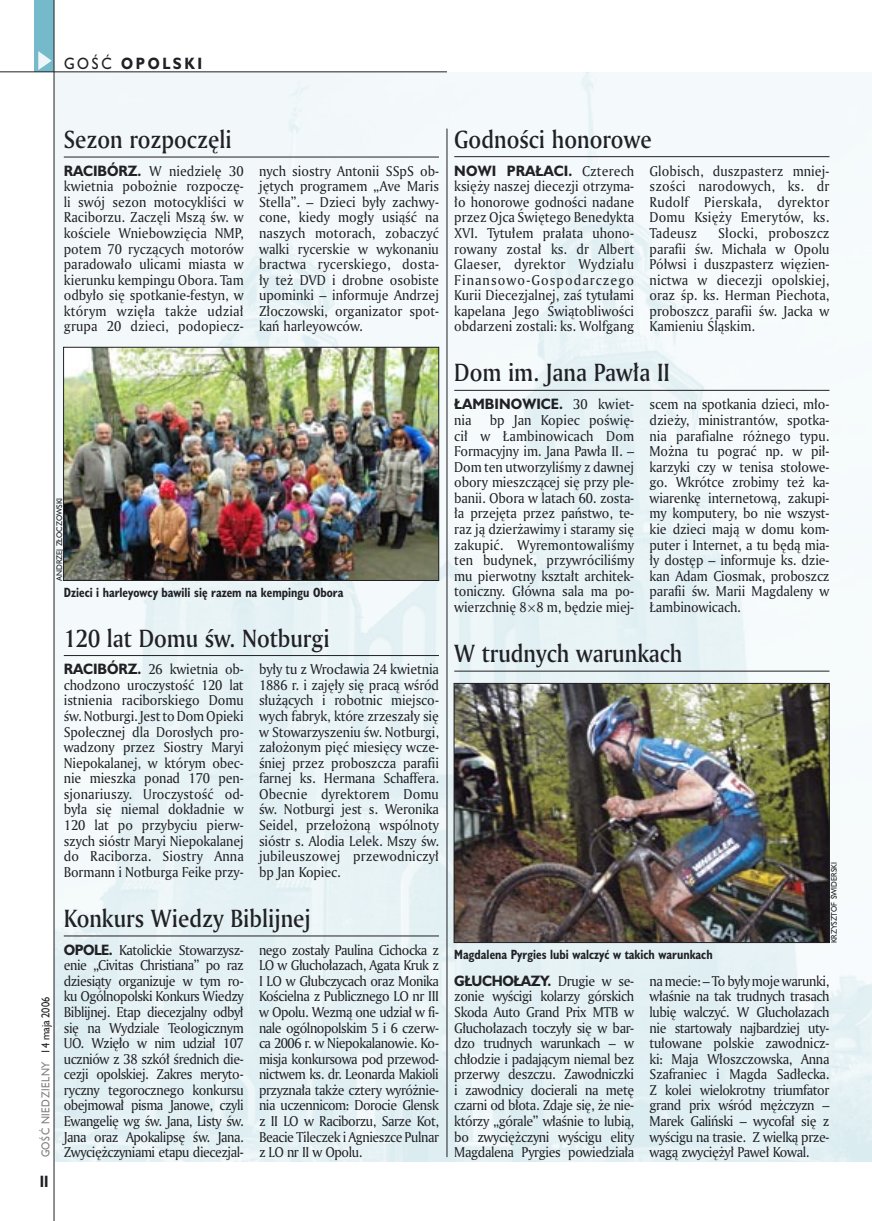
<style>
.page{position:relative;width:872px;height:1221px;background:#fff}
.page>*{position:absolute;margin:0;border:0;box-sizing:border-box;transform-origin:0 0}
._05d_tytyl_Kronika_AmMd_16_pt{font:24px "Amerigo Md PL";color:#212125;scale:.9 1}
._15a_temat_lewo{font:700 15px "Humanst 521 PL";letter-spacing:.2em;color:#212125;scale:.9 1}
._16_pagina_lewa{font:700 15px "Humanst 521 Cn PL";color:#212125;scale:.94 1}
._03_body_bez_akapitu{font:13.8px/15.6px "Amerigo PL";letter-spacing:-.01em;color:#212125;text-align:justify;scale:.94 1}
._03_body_bez_akapitu-2{font:700 13.8px/15.6px "Humanst 521 PL";letter-spacing:.005em;color:#212125;scale:.94 1}
._09_podpis_zdjecia_HuCnB{font:700 12.3px "Humanst 521 Cn PL";color:#212125;scale:.94 1}
._18a_data_lewa_GOSC{font:10.5px "Humanst 521 PL";letter-spacing:.05em;color:#7f7f83;scale:.9 1}
._18_data_lewa{font:10.5px "Humanst 521 PL";color:#212125;scale:.9 1}
._09a_autor_zdjecia_Hu_5_pt{font:7.5px "Humanst 521 PL";color:#212125;scale:.94 1}
.s1{font-weight:400}
.s2{font-family:"Humanst 521 PL";font-weight:700}
.s3{font-family:"Amerigo PL";font-weight:400}
</style>
<div class="page">
<img style="left:55px;top:72px;width:817px;height:1089px">
<hr style="left:447px;top:129px;width:1px;height:1027px;background:#212125">
<div style="left:35px;top:0;width:19px;height:72px;background:#75baca"></div>
<svg style="left:38px;top:51px;width:14px;height:19px"></svg>
<hr style="left:54px;top:0;width:1px;height:1220px;background:#212125">
<hr style="left:0;top:72px;width:447px;height:1px;background:#212125">
<hr style="left:64px;top:157px;width:375px;height:1px;background:#212125">
<hr style="left:64px;top:655px;width:375px;height:1px;background:#212125">
<img style="left:65px;top:349px;width:372px;height:229px">
<div style="left:63px;top:347px;width:376px;height:233px;border:1px solid #212125"></div>
<hr style="left:454px;top:670px;width:375px;height:1px;background:#212125">
<img style="left:456px;top:685px;width:371px;height:255px">
<div style="left:454px;top:683px;width:375px;height:259px;border:1px solid #212125"></div>
<hr style="left:454px;top:156px;width:375px;height:1px;background:#212125">
<hr style="left:454px;top:390px;width:375px;height:1px;background:#212125">
<hr style="left:64px;top:935px;width:375px;height:1px;background:#212125">
<svg style="left:528px;top:604px;width:7px;height:7px"></svg>
<p class="_15a_temat_lewo" style="left:64px;top:53px;width:155px"><span class="s1">GOŚĆ</span> OPOLSKI</p>
<p class="_05d_tytyl_Kronika_AmMd_16_pt" style="left:64px;top:123px;width:188px">Sezon rozpoczęli</p>
<p class="_03_body_bez_akapitu" style="left:64px;top:162px;width:193px"><span class="s2">RACIBÓRZ.</span> W niedzielę 30 kwietnia pobożnie rozpoczę&shy;li swój sezon motocykliści w Raciborzu. Zaczęli Mszą św. w kościele Wniebowzięcia NMP, potem 70 ryczących motorów paradowało ulicami miasta w kierunku kempingu Obora. Tam odbyło się spotkanie-festyn, w którym wzięła także udział grupa 20 dzieci, podopiecz-</p>
<p class="_03_body_bez_akapitu" style="left:259px;top:162px;width:193px">nych siostry Antonii SSpS ob&shy;jętych programem „Ave Maris Stella”. – Dzieci były zachwy&shy;cone, kiedy mogły usiąść na naszych motorach, zobaczyć walki rycerskie w wykonaniu bractwa rycerskiego, dosta&shy;ły też DVD i drobne osobiste upominki – informuje Andrzej Złoczowski, organizator spot&shy;kań harleyowców.</p>
<p class="_09a_autor_zdjecia_Hu_5_pt" style="left:54px;top:580px;width:90px;rotate:-90deg">ANDRZEJ ZŁOCZOWSKI</p>
<p class="_09_podpis_zdjecia_HuCnB" style="left:64px;top:583px;width:299px">Dzieci i harleyowcy bawili się razem na kempingu Obora</p>
<p class="_05d_tytyl_Kronika_AmMd_16_pt" style="left:64px;top:622px;width:297px">120 lat Domu św. Notburgi</p>
<p class="_03_body_bez_akapitu" style="left:64px;top:661px;width:193px"><span class="s2">RACIBÓRZ.</span> 26 kwietnia ob&shy;chodzono uroczystość 120 lat istnienia raciborskiego Domu św. Notburgi. Jest to Dom Opieki Społecznej dla Dorosłych pro&shy;wadzony przez Siostry Maryi Niepokalanej, w którym obec&shy;nie mieszka ponad 170 pen&shy;sjonariuszy. Uroczystość od&shy;była się niemal dokładnie w 120 lat po przybyciu pierw&shy;szych sióstr Maryi Niepokalanej do Raciborza. Siostry Anna Bormann i Notburga Feike przy-</p>
<p class="_03_body_bez_akapitu" style="left:259px;top:661px;width:193px">były tu z Wrocławia 24 kwietnia 1886 r. i zajęły się pracą wśród służących i robotnic miejsco&shy;wych fabryk, które zrzeszały się w Stowarzyszeniu św. Notburgi, założonym pięć miesięcy wcze&shy;śniej przez proboszcza parafii farnej ks. Hermana Schaffera.<br>Obecnie dyrektorem Domu św. Notburgi jest s. Weronika Seidel, przełożoną wspólnoty sióstr s. Alodia Lelek. Mszy św. jubileuszowej przewodniczył bp Jan Kopiec.</p>
<p class="_18_data_lewa" style="left:38px;top:1053px;width:64px;rotate:-90deg">14 maja 2006</p>
<p class="_18a_data_lewa_GOSC" style="left:38px;top:1157px;width:108px;rotate:-90deg">GOŚĆ NIEDZIELNY</p>
<p class="_16_pagina_lewa" style="left:40px;top:1170px;width:11px">II</p>
<p class="_05d_tytyl_Kronika_AmMd_16_pt" style="left:64px;top:902px;width:276px">Konkurs Wiedzy Biblijnej</p>
<p class="_03_body_bez_akapitu" style="left:64px;top:941px;width:193px"><span class="s2">OPOLE.</span> Katolickie Stowarzysz&shy;enie „Civitas Christiana” po raz dziesiąty organizuje w tym ro&shy;ku Ogólnopolski Konkurs Wiedzy Biblijnej. Etap diecezjalny odbył się na Wydziale Teologicznym UO. Wzięło w nim udział 107 uczniów z 38 szkół średnich die&shy;cezji opolskiej. Zakres meryto&shy;ryczny tegorocznego konkursu obejmował pisma Janowe, czyli Ewangelię wg św. Jana, Listy św.<br>Jana oraz Apokalipsę św. Jana.<br>Zwyciężczyniami etapu diecezjal-</p>
<p class="_03_body_bez_akapitu" style="left:259px;top:941px;width:193px">nego zostały Paulina Cichocka z LO w Głuchołazach, Agata Kruk z I LO w Głubczycach oraz Monika Kościelna z Publicznego LO nr III w Opolu. Wezmą one udział w fi&shy;nale ogólnopolskim 5 i 6 czerw&shy;ca 2006 r. w Niepokalanowie. Ko&shy;misja konkursowa pod przewod&shy;nictwem ks. dr. Leonarda Makioli przyznała także cztery wyróżnie&shy;nia uczennicom: Dorocie Glensk z II LO w Raciborzu, Sarze Kot, Beacie Tileczek i Agnieszce Pulnar z LO nr II w Opolu.</p>
<p class="_05d_tytyl_Kronika_AmMd_16_pt" style="left:454px;top:123px;width:221px">Godności honorowe</p>
<p class="_03_body_bez_akapitu" style="left:454px;top:162px;width:193px"><span class="s2">NOWI PRAŁACI.</span> Czterech księży naszej diecezji otrzyma&shy;ło honorowe godności nadane przez Ojca Świętego Benedykta XVI. Tytułem prałata uhono&shy;rowany został ks. dr Albert Glaeser, dyrektor Wydziału Finansowo-Gospodarczego Kurii Diecezjalnej, zaś tytułami kapelana Jego Świątobliwości obdarzeni zostali: ks. Wolfgang</p>
<p class="_03_body_bez_akapitu" style="left:649px;top:162px;width:193px">Globisch, duszpasterz mniej&shy;szości narodowych, ks. dr Rudolf Pierskała, dyrektor Domu Księży Emerytów, ks.<br>Tadeusz</p>
<p class="_03_body_bez_akapitu" style="left:649px;top:225px;width:193px;text-indent:69px">Słocki, proboszcz parafii św. Michała w Opolu Półwsi i duszpasterz więzien&shy;nictwa w diecezji opolskiej, oraz śp. ks. Herman Piechota, proboszcz parafii św. Jacka w Kamieniu Śląskim.</p>
<p class="_05d_tytyl_Kronika_AmMd_16_pt" style="left:454px;top:357px;width:241px">Dom im. Jana Pawła II</p>
<p class="_03_body_bez_akapitu-2" style="left:454px;top:396px;width:193px">ŁAMBINOWICE. <span class="s3">30 kwiet&shy;nia</span></p>
<p class="_03_body_bez_akapitu" style="left:454px;top:412px;width:193px;text-indent:36px">bp Jan Kopiec poświę&shy;cił w Łambinowicach Dom Formacyjny im. Jana Pawła II. – Dom ten utworzyliśmy z dawnej obory mieszczącej się przy ple&shy;banii. Obora w latach 60. zosta&shy;ła przejęta przez państwo, te&shy;raz ją dzierżawimy i staramy się zakupić. Wyremontowaliśmy ten budynek, przywróciliśmy mu pierwotny kształt architek&shy;toniczny. Główna sala ma po&shy;wierzchnię 8 8 m, będzie miej-</p>
<p class="_03_body_bez_akapitu" style="left:649px;top:396px;width:193px">scem na spotkania dzieci, mło&shy;dzieży, ministrantów, spotka&shy;nia parafialne różnego typu.<br>Można tu pograć np. w pił&shy;karzyki czy w tenisa stołowe&shy;go. Wkrótce zrobimy też ka&shy;wiarenkę internetową, zakupi&shy;my komputery, bo nie wszyst&shy;kie dzieci mają w domu kom&shy;puter i Internet, a tu będą mia&shy;ły dostęp – informuje ks. dzie&shy;kan Adam Ciosmak, proboszcz parafii św. Marii Magdaleny w Łambinowicach.</p>
<p class="_05d_tytyl_Kronika_AmMd_16_pt" style="left:454px;top:637px;width:255px">W trudnych warunkach</p>
<p class="_09a_autor_zdjecia_Hu_5_pt" style="left:829px;top:943px;width:88px;rotate:-90deg">KRZYSZTOF ŚWIDERSKI</p>
<p class="_09_podpis_zdjecia_HuCnB" style="left:454px;top:945px;width:276px">Magdalena Pyrgies lubi walczyć w takich warunkach</p>
<p class="_03_body_bez_akapitu" style="left:454px;top:972px;width:193px"><span class="s2">GŁUCHOŁAZY.</span> Drugie w se&shy;zonie wyścigi kolarzy górskich Skoda Auto Grand Prix MTB w Głuchołazach toczyły się w bar&shy;dzo trudnych warunkach – w chłodzie i padającym niemal bez przerwy deszczu. Zawodniczki i zawodnicy docierali na metę czarni od błota. Zdaje się, że nie&shy;którzy „górale” właśnie to lubią, bo zwyciężczyni wyścigu elity Magdalena Pyrgies powiedziała</p>
<p class="_03_body_bez_akapitu" style="left:649px;top:972px;width:193px">na mecie: – To były moje warunki, właśnie na tak trudnych trasach lubię walczyć. W Głuchołazach nie startowały najbardziej uty&shy;tułowane polskie zawodnicz&shy;ki: Maja Włoszczowska, Anna Szafraniec i Magda Sadłecka.<br>Z kolei wielokrotny triumfator grand prix wśród mężczyzn – Marek Galiński – wycofał się z wyścigu na trasie. Z wielką prze&shy;wagą zwyciężył Paweł Kowal.</p>
</div>
